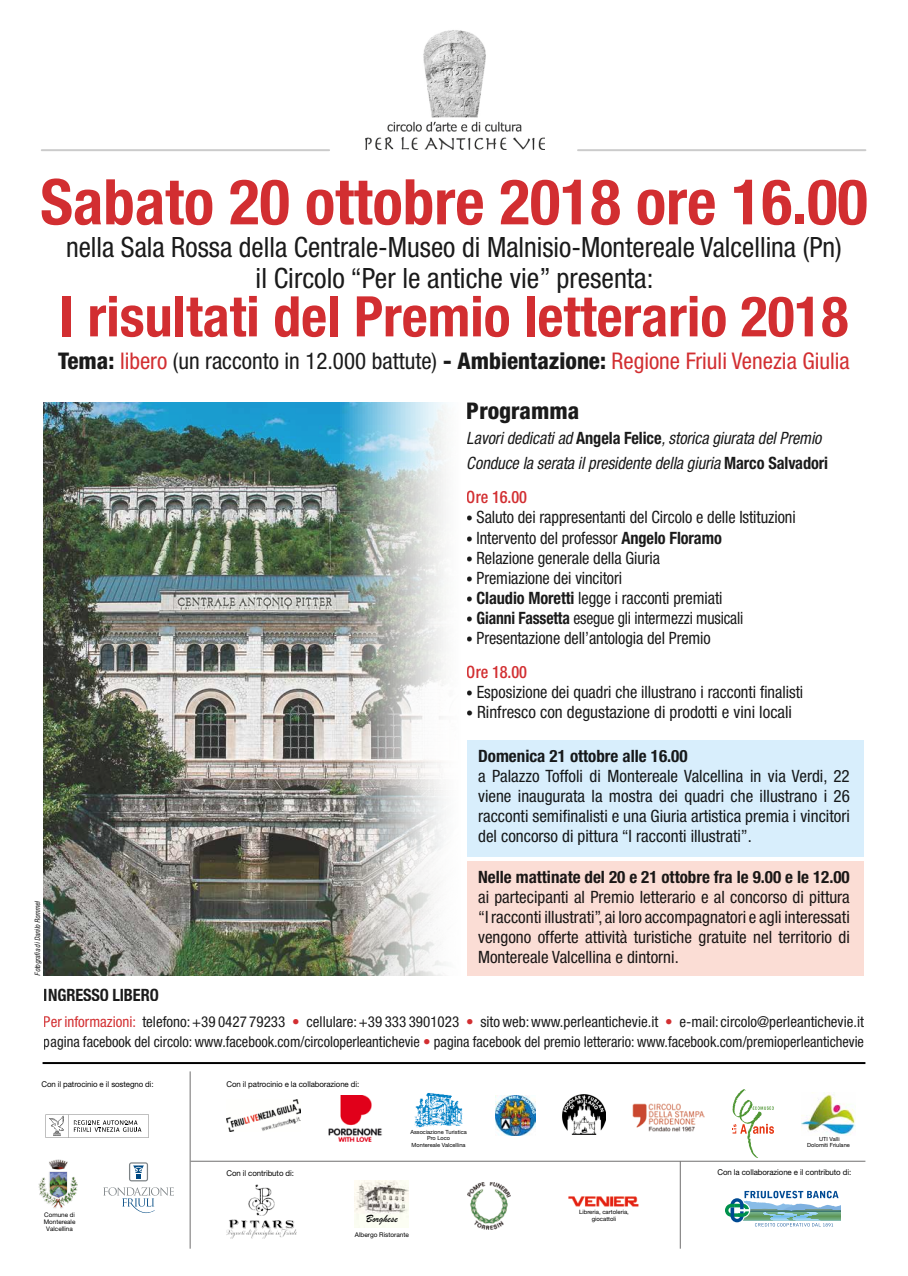
<style>
.page{position:relative;width:908px;height:1276px;background:#fff}
.page>*{position:absolute;margin:0;border:0;box-sizing:border-box;transform-origin:0 0}
.t1{font:700 condensed 63px "Helvetica Neue LT Pro";color:#cd171a}
.t2{font:700 condensed 56px "Helvetica Neue LT Pro";color:#cd171a}
.t3{font:condensed 28px/31px "Helvetica Neue LT Pro";color:#000;text-align:center}
.t4{font:condensed 23px "Helvetica Neue LT Pro";color:#cd171a}
.t5{font:800 condensed 23px "Helvetica Neue LT Pro";color:#000}
.t6{font:condensed 17px/20px "Helvetica Neue LT Pro";letter-spacing:-.005em;color:#000;text-align:justify}
.t7{font:condensed 17px/34px "Helvetica Neue LT Pro";letter-spacing:-.005em;color:#000;scale:.96 1}
.t8{font:italic condensed 17px/25px "Helvetica Neue LT Pro";letter-spacing:-.005em;color:#000;scale:.96 1}
.t9{font:700 condensed 17px "Helvetica Neue LT Pro";color:#000}
.t10{font:condensed 17px "Helvetica Neue LT Pro";letter-spacing:-.005em;color:#000;scale:.92 1}
.t11{font:700 condensed 17px "Helvetica Neue LT Pro";color:#000;scale:.96 1}
.t12{font:500 condensed 17px "Helvetica Neue LT Pro";letter-spacing:-.005em;color:#cd171a;scale:.96 1}
.t13{font:condensed 15px/20px "Helvetica Neue LT Pro";color:#000}
.t14{font:11.2px "Brush Script";color:#000}
.t15{font:8px "Helvetica Neue LT Pro";letter-spacing:-.01em;color:#000}
.t16{font:italic condensed 7.5px "Helvetica Neue LT Pro";color:#000;scale:.96 1}
.t17{font:6.5px "Helvetica Neue LT Pro";color:#000}
.t18{font:6.3px/7.1px "Helvetica Neue LT Pro";color:#000;text-align:center}
.t19{font:6px/6.7px "Helvetica Neue LT Pro";color:#000;text-align:center}
.t20{font:5.7px/6.4px "Helvetica Neue LT Pro";color:#000;text-align:center}
.s1{font-weight:800;color:#000}
.s2{color:#000}
.s3{font-weight:700;font-style:normal}
.s4{font-size:14px}
.s5{font-weight:700}
.s6{font-weight:500;color:#cd171a}
.s7{color:#cd171a}
</style>
<div class="page">
<hr style="left:43px;top:1062px;width:822px;height:2px;background:#000">
<hr style="left:190px;top:1161px;width:675px;height:1px;background:#706f6f">
<img style="left:38px;top:1159px;width:40px;height:50px">
<svg style="left:45px;top:1114px;width:104px;height:23px"></svg>
<img style="left:568px;top:1196px;width:71px;height:11px">
<img style="left:467px;top:1182px;width:43px;height:47px">
<svg style="left:725px;top:1190px;width:115px;height:36px"></svg>
<img style="left:226px;top:1184px;width:70px;height:54px">
<img style="left:354px;top:1180px;width:54px;height:47px">
<img style="left:328px;top:1095px;width:54px;height:47px">
<img style="left:414px;top:1093px;width:49px;height:35px">
<img style="left:632px;top:1103px;width:72px;height:29px">
<img style="left:562px;top:1094px;width:43px;height:40px">
<img style="left:226px;top:1099px;width:74px;height:32px">
<img style="left:495px;top:1095px;width:40px;height:41px">
<svg style="left:732px;top:1089px;width:41px;height:69px"></svg>
<img style="left:801px;top:1092px;width:54px;height:43px">
<hr style="left:679px;top:1161px;width:1px;height:87px;background:#706f6f">
<hr style="left:190px;top:1071px;width:1px;height:177px;background:#706f6f">
<svg style="left:103px;top:1187px;width:71px;height:26px"></svg>
<svg style="left:129px;top:1162px;width:19px;height:19px"></svg>
<img style="left:44px;top:403px;width:402px;height:572px">
<div style="left:467px;top:740px;width:396px;height:116px;background:#d4edfc"></div>
<div style="left:467px;top:860px;width:396px;height:115px;background:#fbdad1"></div>
<img style="left:365px;top:30px;width:179px;height:120px">
<hr style="left:577px;top:149px;width:288px;height:2px;background:#c6c6c6">
<hr style="left:42px;top:149px;width:287px;height:2px;background:#c6c6c6">
<h1 class="t1" style="left:40px;top:164px;width:828px">Sabato 20 ottobre 2018 ore 16.00</h1>
<h3 class="t3" style="left:66px;top:232px;width:777px">nella Sala Rossa della Centrale-Museo di Malnisio-Montereale Valcellina (Pn) il Circolo “Per le antiche vie” presenta:</h3>
<h2 class="t2" style="left:60px;top:282px;width:789px">I risultati del Premio letterario 2018</h2>
<h3 class="t4" style="left:58px;top:348px;width:792px"><span class="s1">Tema:</span> libero <span class="s2">(un racconto in 12.000 battute)</span> <span class="s1">- Ambientazione:</span> Regione Friuli Venezia Giulia</h3>
<p class="t16" style="left:33px;top:975px;width:80px;rotate:-90deg">Fotografia di Danilo Rommel</p>
<p class="t11" style="left:44px;top:984px;width:121px">INGRESSO LIBERO</p>
<h3 class="t5" style="left:466px;top:397px;width:114px">Programma</h3>
<p class="t8" style="left:466px;top:426px;width:378px">Lavori dedicati ad <span class="s3">Angela Felice</span>, storica giurata del Premio<br>Conduce la serata il presidente della giuria <span class="s3">Marco Salvadori</span></p>
<p class="t12" style="left:466px;top:487px;width:64px">Ore 16.00</p>
<p class="t7" style="left:466px;top:500px;width:344px"><span class="s4">•</span> Saluto dei rappresentanti del Circolo e delle Istituzioni</p>
<p class="t7" style="left:466px;top:521px;width:267px"><span class="s4">•</span> Intervento del professor <span class="s5">Angelo Floramo</span></p>
<p class="t7" style="left:466px;top:541px;width:203px"><span class="s4">•</span> Relazione generale della Giuria</p>
<p class="t7" style="left:466px;top:561px;width:163px"><span class="s4">•</span> Premiazione dei vincitori</p>
<p class="t7" style="left:466px;top:581px;width:268px"><span class="s4">•</span> <span class="s5">Claudio Moretti</span> legge i racconti premiati</p>
<p class="t10" style="left:466px;top:608px;width:302px"><span class="s4">•</span> <span class="s5">Gianni Fassetta</span> esegue gli intermezzi musicali</p>
<p class="t7" style="left:466px;top:621px;width:255px"><span class="s4">•</span> Presentazione dell’antologia del Premio<br><span class="s6">Ore 18.00</span></p>
<p class="t7" style="left:466px;top:675px;width:352px"><span class="s4">•</span> Esposizione dei quadri che illustrano i racconti finalisti</p>
<p class="t6" style="left:466px;top:702px;width:326px"><span class="s4">•</span> Rinfresco con degustazione di prodotti e vini locali</p>
<p class="t9" style="left:478px;top:746px;width:211px">Domenica 21 ottobre alle 16.00</p>
<p class="t6" style="left:478px;top:766px;width:373px">a Palazzo Toffoli di Montereale Valcellina in via Verdi, 22 viene inaugurata la mostra dei quadri che illustrano i 26 racconti semifinalisti e una Giuria artistica premia i vincitori del concorso di pittura “I racconti illustrati”.</p>
<p class="t9" style="left:478px;top:867px;width:373px">Nelle mattinate del 20 e 21 ottobre fra le 9.00 e le 12.00</p>
<p class="t6" style="left:478px;top:887px;width:373px">ai partecipanti al Premio letterario e al concorso di pittura “I racconti illustrati”, ai loro accompagnatori e agli interessati vengono offerte attività turistiche gratuite nel territorio di Montereale Valcellina e dintorni.</p>
<p class="t13" style="left:44px;top:1011px;width:821px"><span class="s7">Per informazioni:</span> telefono: +39 0427 79233 <span class="s7">•</span> cellulare: +39 333 3901023 <span class="s7">•</span> sito web: www.perleantichevie.it <span class="s7">•</span> e-mail: circolo@perleantichevie.it pagina facebook del circolo: www.facebook.com/circoloperleantichevie <span class="s7">•</span> pagina facebook del premio letterario: www.facebook.com/premioperleantichevie</p>
<p class="t15" style="left:41px;top:1079px;width:114px">Con il patrocinio e il sostegno di:</p>
<p class="t18" style="left:44px;top:1211px;width:33px">Comune di<br>Montereale<br>Valcellina</p>
<p class="t15" style="left:226px;top:1079px;width:134px">Con il patrocinio e la collaborazione di:</p>
<p class="t20" style="left:410px;top:1128px;width:58px">Associazione Turistica<br>Pro Loco<br>Montereale Valcellina</p>
<p class="t20" style="left:807px;top:1135px;width:44px">UTI Valli<br>Dolomiti Friulane</p>
<p class="t15" style="left:226px;top:1168px;width:69px">Con il contributo di:</p>
<p class="t15" style="left:717px;top:1167px;width:135px">Con la collaborazione e il contributo di:</p>
<p class="t19" style="left:579px;top:1208px;width:51px">Libreria, cartoleria, giocattoli</p>
<p class="t17" style="left:354px;top:1230px;width:56px">Albergo Ristorante</p>
<p class="t14" style="left:366px;top:1211px;width:33px">Borghese</p>
</div>
